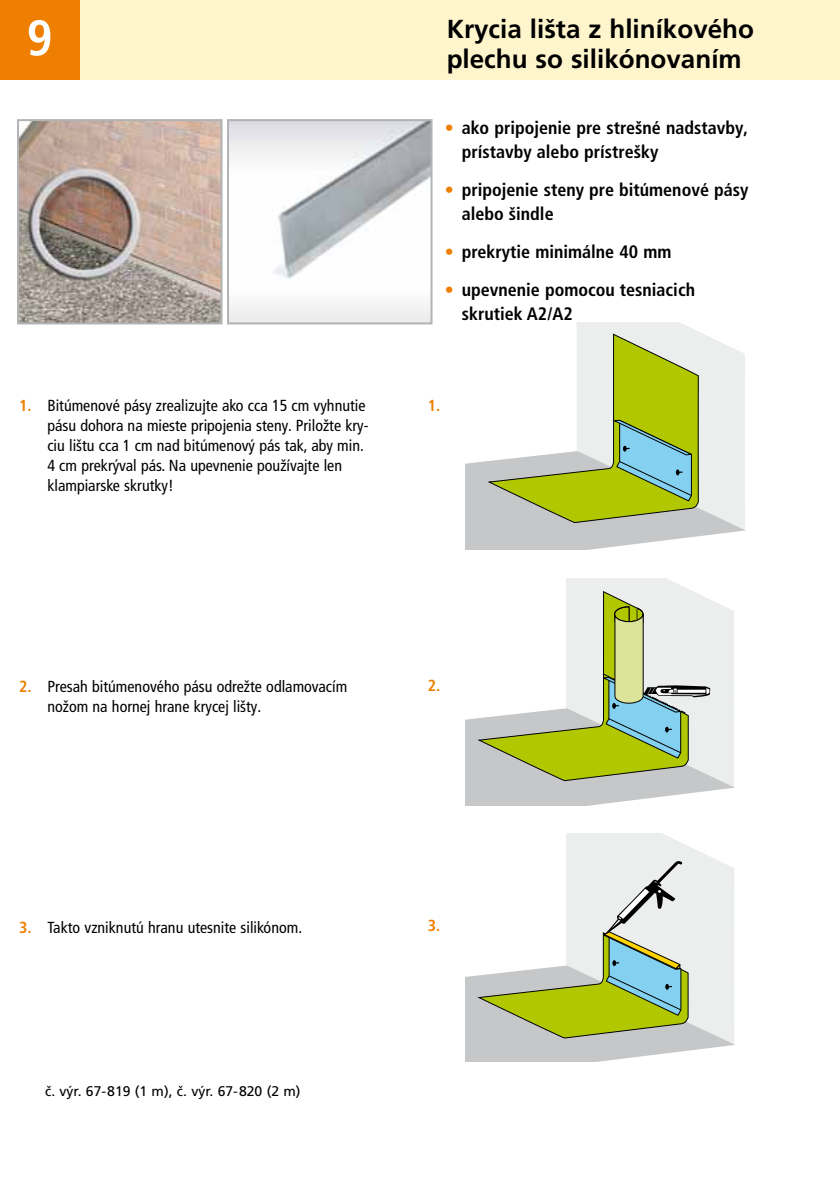
<style>
.page{position:relative;width:840px;height:1191px;background:#fff}
.page>*{position:absolute;margin:0;border:0;box-sizing:border-box;transform-origin:0 0}
.t1{font:700 condensed 50px "Frutiger LT Pro";color:#fff}
.t2{font:700 26px/30px "Frutiger LT Pro";color:#000}
.t3{font:700 condensed 18px/24px "Frutiger LT Pro";color:#000}
.t4{font:condensed 16px/20px "Frutiger LT Pro";color:#000}
.t5{font:700 condensed 16px "Frutiger LT Pro";color:#ee7f00}
.t6{font:14px "Frutiger LT Pro";color:#000}
.s1{font-weight:700;color:#ee7f00}
.s2{color:#ee7f00}
</style>
<div class="page">
<div style="left:0;top:0;width:839px;height:79px;background:#fff5cd"></div>
<div style="left:0;top:0;width:79px;height:79px;background:#ee7f00"></div>
<svg style="left:465px;top:322px;width:280px;height:227px"></svg>
<svg style="left:465px;top:578px;width:269px;height:227px"></svg>
<svg style="left:465px;top:834px;width:270px;height:227px"></svg>
<img style="left:230px;top:122px;width:199px;height:199px">
<div style="left:227px;top:119px;width:205px;height:205px;border:2px solid #b1b3b4"></div>
<img style="left:20px;top:122px;width:199px;height:199px">
<div style="left:17px;top:119px;width:205px;height:205px;border:2px solid #b1b3b4"></div>
<h1 class="t1" style="left:27px;top:8px;width:28px">9</h1>
<p class="t4" style="left:47px;top:395px;width:322px;text-indent:-28px"><span class="s1">1.</span> Bitúmenové pásy zrealizujte ako cca 15 cm vyhnutie pásu dohora na mieste pripojenia steny. Priložte kry&shy;ciu lištu cca 1 cm nad bitúmenový pás tak, aby min.<br>4 cm prekrýval pás. Na upevnenie používajte len klampiarske skrutky!</p>
<h2 class="t2" style="left:446px;top:14px;width:309px">Krycia lišta z hliníkového plechu so silikónovaním</h2>
<p class="t3" style="left:461px;top:116px;width:288px;text-indent:-17px"><span class="s2">•</span> ako pripojenie pre strešné nadstavby, prístavby alebo prístrešky</p>
<p class="t3" style="left:461px;top:178px;width:288px;text-indent:-17px"><span class="s2">•</span> pripojenie steny pre bitúmenové pásy alebo šindle</p>
<p class="t3" style="left:444px;top:240px;width:228px"><span class="s2">•</span> prekrytie minimálne 40 mm</p>
<p class="t3" style="left:461px;top:277px;width:235px;text-indent:-17px"><span class="s2">•</span> upevnenie pomocou tesniacich skrutiek A2/A2</p>
<p class="t5" style="left:427px;top:396px;width:14px">1.</p>
<p class="t4" style="left:47px;top:676px;width:301px;text-indent:-28px"><span class="s1">2.</span> Presah bitúmenového pásu odrežte odlamovacím nožom na hornej hrane krycej lišty.</p>
<p class="t5" style="left:427px;top:676px;width:14px">2.</p>
<p class="t4" style="left:19px;top:917px;width:284px"><span class="s1">3.</span> Takto vzniknutú hranu utesnite silikónom.</p>
<p class="t6" style="left:45px;top:1082px;width:257px">č. výr. 67-819 (1 m), č. výr. 67-820 (2 m)</p>
<p class="t5" style="left:427px;top:916px;width:14px">3.</p>
</div>
